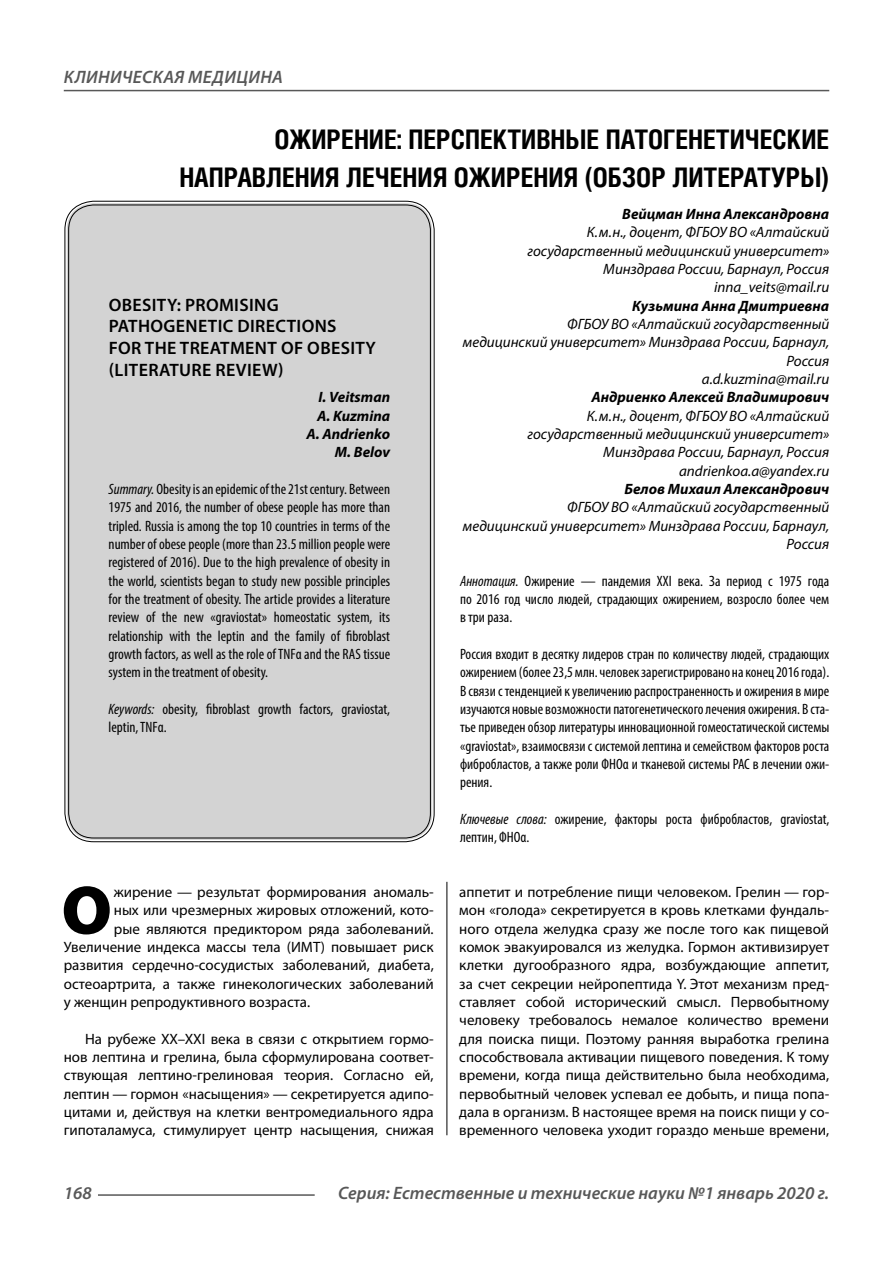
<style>
.page{position:relative;width:893px;height:1263px;background:#fff}
.page>*{position:absolute;margin:0;border:0;box-sizing:border-box;transform-origin:0 0}
.t1{font:900 69.3px "Myriad Pro";color:#000}
.t2{font:700 27px/37.5px "Helios Cond C";color:#000;text-align:right}
.t3{font:600 18px/21.6px "Myriad Pro";letter-spacing:.02em;color:#000}
.t4{font:italic 600 18px "Myriad Pro";color:#585858}
.t5{font:italic 600 18px "Myriad Pro";letter-spacing:.02em;color:#585858}
.t6{font:condensed 15px/18.3px "Myriad Pro";color:#000;text-align:justify}
.t7{font:15px/18.3px "Myriad Pro";color:#000;text-align:justify}
.t8{font:italic 15px/18.3px "Myriad Pro";color:#000;text-align:right}
.t9{font:italic 700 15px/18.3px "Myriad Pro";color:#000;text-align:right}
.s1{font-style:italic}
</style>
<div class="page">
<hr style="left:446px;top:128px;width:1px;height:1007px;background:#000">
<div style="left:43px;top:0;width:786px;height:882px;background:#fff"></div>
<div style="left:67px;top:203px;width:365px;height:637px;background:#d3d3d3;border-radius:27px"></div>
<hr style="left:98px;top:1194px;width:217px;height:2px;background:#585858">
<hr style="left:64px;top:90px;width:765px;height:1px;background:#585858">
<p class="t5" style="left:64px;top:71px;width:220px">КЛИНИЧЕСКАЯ МЕДИЦИНА</p>
<h2 class="t2" style="left:179px;top:123px;width:651px">ОЖИРЕНИЕ: ПЕРСПЕКТИВНЫЕ ПАТОГЕНЕТИЧЕСКИЕ<br>НАПРАВЛЕНИЯ ЛЕЧЕНИЯ ОЖИРЕНИЯ (ОБЗОР ЛИТЕРАТУРЫ)</h2>
<p class="t9" style="left:622px;top:206px;width:208px">Вейцман Инна Александровна</p>
<p class="t8" style="left:528px;top:224px;width:303px">К. м. н., доцент, ФГБОУ ВО «Алтайский государственный медицинский университет» Минздрава России, Барнаул, Россия inna_veits@mail.ru</p>
<p class="t9" style="left:632px;top:298px;width:198px">Кузьмина Анна Дмитриевна</p>
<p class="t8" style="left:462px;top:316px;width:368px">ФГБОУ ВО «Алтайский государственный<br>медицинский университет» Минздрава России, Барнаул,<br>Россия<br>a.d.kuzmina@mail.ru</p>
<p class="t9" style="left:591px;top:389px;width:239px">Андриенко Алексей Владимирович</p>
<p class="t8" style="left:528px;top:408px;width:303px">К. м. н., доцент, ФГБОУ ВО «Алтайский государственный медицинский университет» Минздрава России, Барнаул, Россия andrienkoa.a@yandex.ru</p>
<p class="t9" style="left:624px;top:481px;width:206px">Белов Михаил Александрович</p>
<p class="t8" style="left:462px;top:499px;width:368px">ФГБОУ ВО «Алтайский государственный<br>медицинский университет» Минздрава России, Барнаул,<br>Россия</p>
<p class="t6" style="left:460px;top:573px;width:371px"><span class="s1">Аннотация.</span> Ожирение — пандемия XXI века. За период с 1975 года по 2016 год число людей, страдающих ожирением, возросло более чем в три раза.</p>
<p class="t6" style="left:460px;top:646px;width:371px">Россия входит в десятку лидеров стран по количеству людей, страдающих ожирением (более 23,5 млн. человек зарегистрировано на конец 2016 года).<br>В связи с тенденцией к увеличению распространенность и ожирения в мире изучаются новые возможности патогенетического лечения ожирения. В ста&shy;тье приведен обзор литературы инновационной гомеостатической системы «graviostat», взаимосвязи с системой лептина и семейством факторов роста фибробластов, а также роли ФНОα и тканевой системы РАС в лечении ожи&shy;рения.</p>
<p class="t6" style="left:460px;top:811px;width:371px"><span class="s1">Ключевые слова:</span> ожирение, факторы роста фибробластов, graviostat, лептин, ФНОα.</p>
<p class="t3" style="left:109px;top:295px;width:269px">OBESITY: PROMISING<br>PATHOGENETIC DIRECTIONS<br>FOR THE TREATMENT OF OBESITY (LITERATURE REVIEW)</p>
<p class="t9" style="left:306px;top:389px;width:85px">I. Veitsman<br>A. Kuzmina<br>A. Andrienko<br>M. Belov</p>
<p class="t6" style="left:109px;top:481px;width:283px"><span class="s1">Summary.</span> Obesity is an epidemic of the 21st century. Between 1975 and 2016, the number of obese people has more than tripled. Russia is among the top 10 countries in terms of the number of obese people (more than 23.5 million people were registered of 2016). Due to the high prevalence of obesity in the world, scientists began to study new possible principles for the treatment of obesity. The article provides a literature review of the new «graviostat» homeostatic system, its relationship with the leptin and the family of fibroblast growth factors, as well as the role of TNFα and the RAS tissue system in the treatment of obesity.</p>
<p class="t6" style="left:109px;top:701px;width:283px"><span class="s1">Keywords:</span> obesity, fibroblast growth factors, graviostat, leptin, TNFα.</p>
<h1 class="t1" style="left:61px;top:884px;width:52px">О</h1>
<p class="t7" style="left:114px;top:884px;width:321px">жирение — результат формирования аномаль-</p>
<p class="t7" style="left:114px;top:902px;width:321px">ных или чрезмерных жировых отложений, кото-</p>
<p class="t7" style="left:114px;top:921px;width:321px">рые являются предиктором ряда заболеваний.</p>
<p class="t7" style="left:64px;top:939px;width:371px">Увеличение индекса массы тела (ИМТ) повышает риск</p>
<p class="t7" style="left:64px;top:957px;width:371px">развития сердечно-сосудистых заболеваний, диабета,</p>
<p class="t7" style="left:64px;top:976px;width:371px">остеоартрита, а также гинекологических заболеваний</p>
<p class="t7" style="left:64px;top:994px;width:248px">у женщин репродуктивного возраста.</p>
<p class="t7" style="left:64px;top:1031px;width:371px;text-indent:21px">На рубеже XX–XXI века в связи с открытием гормо&shy;нов лептина и грелина, была сформулирована соответ&shy;ствующая лептино-грелиновая теория. Согласно ей, лептин — гормон «насыщения» — секретируется адипо&shy;цитами и, действуя на клетки вентромедиального ядра гипоталамуса, стимулирует центр насыщения, снижая</p>
<p class="t7" style="left:459px;top:884px;width:371px">аппетит и потребление пищи человеком. Грелин — гор&shy;мон «голода» секретируется в кровь клетками фундаль&shy;ного отдела желудка сразу же после того как пищевой комок эвакуировался из желудка. Гормон активизирует клетки дугообразного ядра, возбуждающие аппетит, за счет секреции нейропептида Y. Этот механизм пред&shy;ставляет собой исторический смысл. Первобытному человеку требовалось немалое количество времени для поиска пищи. Поэтому ранняя выработка грелина способствовала активации пищевого поведения. К тому времени, когда пища действительно была необходима, первобытный человек успевал ее добыть, и пища попа&shy;дала в организм. В настоящее время на поиск пищи у со&shy;временного человека уходит гораздо меньше времени,</p>
<p class="t4" style="left:64px;top:1186px;width:30px">168</p>
<p class="t4" style="left:338px;top:1186px;width:493px">Серия: Естественные и технические науки №1 январь 2020 г.</p>
</div>
